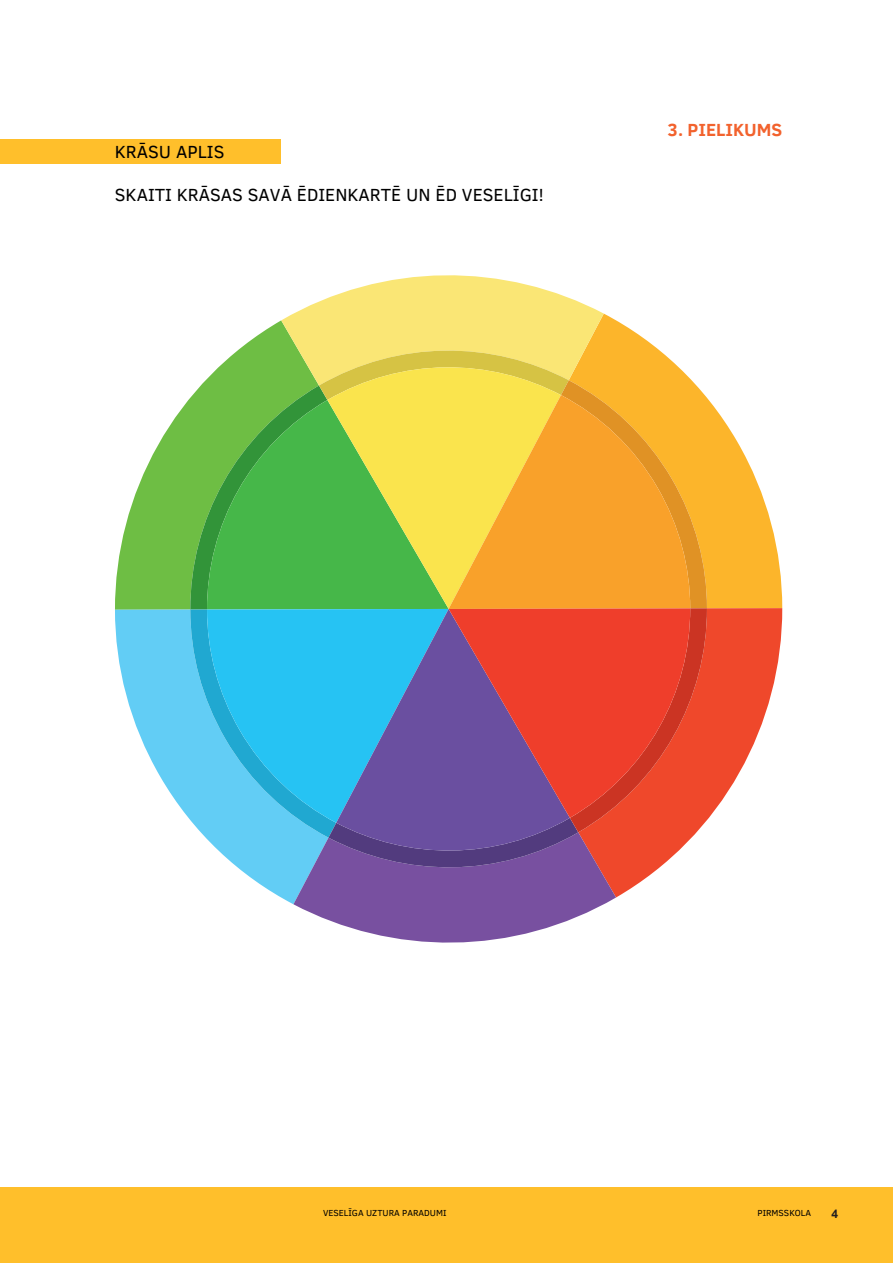
<style>
.page{position:relative;width:893px;height:1263px;background:#fff}
.page>*{position:absolute;margin:0;border:0;box-sizing:border-box;transform-origin:0 0}
.t1{font:18px "Clear Sans";color:#000}
.t2{font:700 18px "Clear Sans";color:#f2622d}
.t3{font:700 12px "Arial";color:#231f20}
.t4{font:9px "Clear Sans";color:#000}
</style>
<div class="page">
<div style="left:0;top:1188px;width:893px;height:75px;background:#ffbf2b"></div>
<div style="left:0;top:139px;width:281px;height:24px;background:#ffbf2b"></div>
<svg style="left:115px;top:398px;width:75px;height:211px;fill:#6ebe44"></svg>
<svg style="left:707px;top:398px;width:75px;height:210px;fill:#fcb52b"></svg>
<svg style="left:115px;top:609px;width:75px;height:211px;fill:#62cdf5"></svg>
<svg style="left:707px;top:608px;width:75px;height:212px;fill:#ef482b"></svg>
<svg style="left:190px;top:275px;width:517px;height:668px"></svg>
<svg style="left:207px;top:400px;width:120px;height:209px;background:#4bb346"></svg>
<svg style="left:207px;top:609px;width:129px;height:214px;background:#30c1ef"></svg>
<svg style="left:327px;top:357px;width:234px;height:252px;background:#b4d04c"></svg>
<svg style="left:449px;top:395px;width:241px;height:213px;background:#f7b132"></svg>
<svg style="left:336px;top:609px;width:234px;height:252px;background:#5076ba"></svg>
<svg style="left:449px;top:608px;width:241px;height:210px;background:#cb4348"></svg>
<p class="t1" style="left:115px;top:140px;width:111px">KRĀSU APLIS</p>
<p class="t1" style="left:115px;top:183px;width:430px">SKAITI KRĀSAS SAVĀ ĒDIENKARTĒ UN ĒD VESELĪGI!</p>
<p class="t2" style="left:667px;top:117px;width:116px">3. PIELIKUMS</p>
<p class="t4" style="left:323px;top:1207px;width:125px">VESELĪGA UZTURA PARADUMI</p>
<p class="t4" style="left:758px;top:1207px;width:55px">PIRMSSKOLA</p>
<p class="t3" style="left:831px;top:1206px;width:8px">4</p>
</div>
